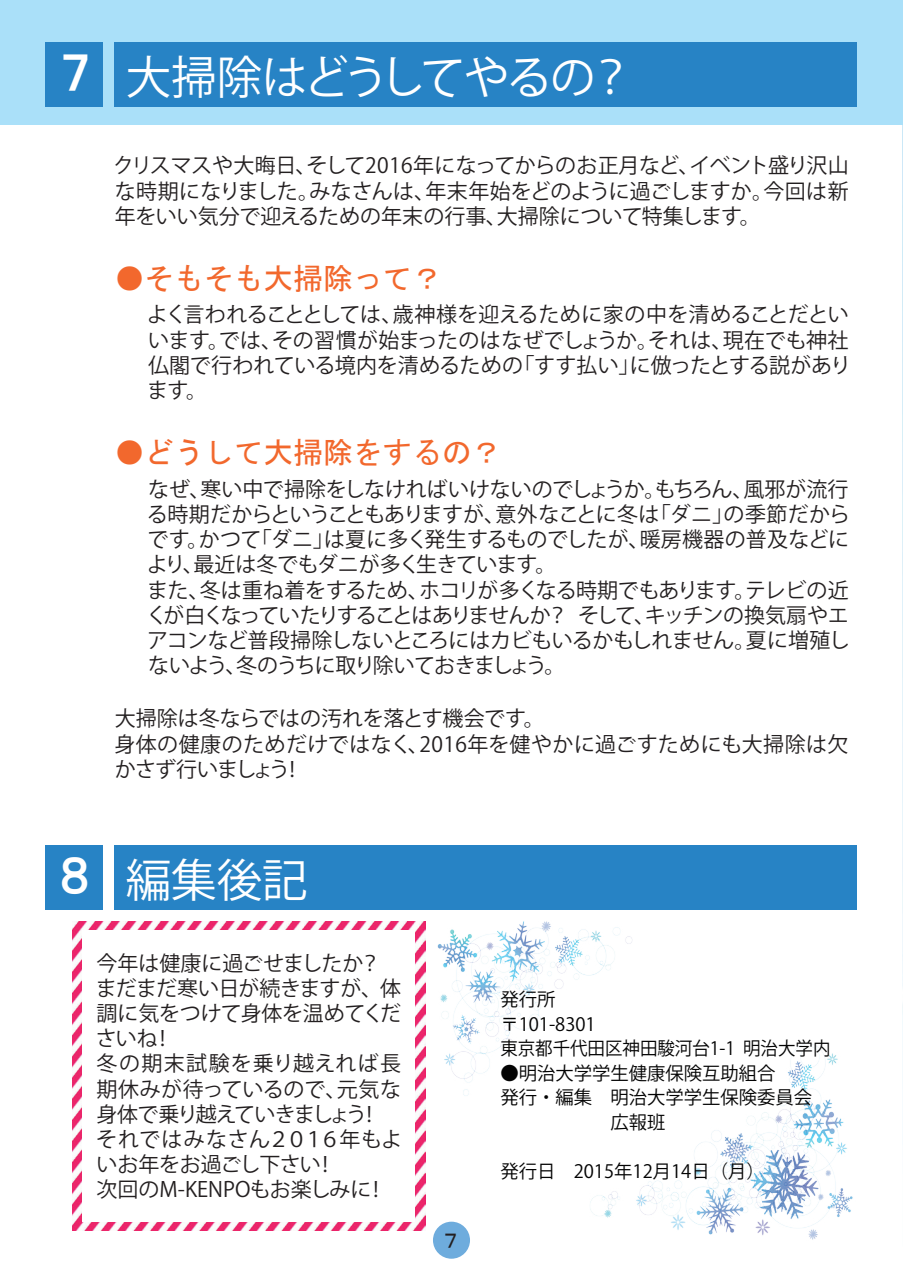
<style>
.page{position:relative;width:903px;height:1275px;background:#fff}
.page>*{position:absolute;margin:0;border:0;box-sizing:border-box;transform-origin:0 0}
.t1{font:45.5px "Koz Go Pr 6 N";letter-spacing:-.04em;color:#fff}
.t2{font:29.75px "MS Gothic";color:#f2682d}
.t3{font:21px/25.2px "Koz Go Pr 6 N";letter-spacing:-.015em;color:#231f20}
.t4{font:21px "MS Gothic";color:#231f20}
.t5{font:18.38px/24.5px "Koz Go Pr 6 N";color:#030303}
.s1{font-family:"HGS Gothic E"}
.s2{font-family:"HGP Gothic E"}
</style>
<div class="page">
<img style="left:902px;top:0;width:1px;height:1275px">
<div style="left:0;top:0;width:903px;height:124px;background:#aae0f9"></div>
<div style="left:46px;top:43px;width:57px;height:64px;background:#2783c5"></div>
<div style="left:115px;top:43px;width:742px;height:64px;background:#2783c5"></div>
<div style="left:46px;top:846px;width:57px;height:64px;background:#2783c5"></div>
<div style="left:115px;top:846px;width:742px;height:64px;background:#2783c5"></div>
<img style="left:433px;top:921px;width:420px;height:319px">
<img style="left:73px;top:921px;width:352px;height:309px">
<div style="left:82px;top:930px;width:333px;height:292px;background:#fff"></div>
<div style="left:433px;top:1222px;width:37px;height:37px;background:#6eacdd;border-radius:50%"></div>
<h1 class="t1" style="left:53px;top:52px;width:582px"><span class="s1">７</span> 大掃除はどうしてやるの？</h1>
<p class="t3" style="left:113px;top:153px;width:737px;text-align:justify">クリスマスや大晦日、そして2016年になってからのお正月など、イベント盛り沢山な時期になりました。みなさんは、年末年始をどのように過ごしますか。今回は新年をいい気分で迎えるための年末の行事、大掃除について特集します。</p>
<h2 class="t2" style="left:115px;top:263px;width:329px">●そもそも大掃除って？</h2>
<p class="t3" style="left:147px;top:303px;width:706px;text-align:justify">よく言われることとしては、歳神様を迎えるために家の中を清めることだといいます。では、その習慣が始まったのはなぜでしょうか。それは、現在でも神社仏閣で行われている境内を清めるための「すす払い」に倣ったとする説があります。</p>
<h2 class="t2" style="left:115px;top:437px;width:388px">●どうして大掃除をするの？</h2>
<p class="t3" style="left:146px;top:477px;width:705px">なぜ、寒い中で掃除をしなければいけないのでしょうか。もちろん、風邪が流行る時期だからということもありますが、意外なことに冬は「ダニ」の季節だからです。かつて「ダニ」は夏に多く発生するものでしたが、暖房機器の普及などにより、最近は冬でもダニが多く生きています。<br>また、冬は重ね着をするため、ホコリが多くなる時期でもあります。テレビの近くが白くなっていたりすることはありませんか？ そして、キッチンの換気扇やエアコンなど普段掃除しないところにはカビもいるかもしれません。夏に増殖しないよう、冬のうちに取り除いておきましょう。</p>
<p class="t3" style="left:115px;top:706px;width:735px">大掃除は冬ならではの汚れを落とす機会です。<br>身体の健康のためだけではなく、2016年を健やかに過ごすためにも大掃除は欠かさず行いましょう！</p>
<h1 class="t1" style="left:60px;top:855px;width:249px"><span class="s2">８</span> 編集後記</h1>
<p class="t3" style="left:96px;top:951px;width:308px">今年は健康に過ごせましたか？まだまだ寒い日が続きますが、体調に気をつけて身体を温めてくださいね！<br>冬の期末試験を乗り越えれば長期休みが待っているので、元気な身体で乗り越えていきましょう！それではみなさん２０１６年もよいお年をお過ごし下さい！<br>次回のM-KENPOもお楽しみに！</p>
<p class="t4" style="left:440px;top:1230px;width:22px">７</p>
<p class="t5" style="left:500px;top:988px;width:332px">発行所<br>〒101-8301<br>東京都千代田区神田駿河台1-1 明治大学内</p>
<p class="t5" style="left:500px;top:1061px;width:313px">●明治大学学生健康保険互助組合<br>発行・編集　明治大学学生保険委員会</p>
<p class="t5" style="left:500px;top:1159px;width:266px">発行日　2015年12月14日（月）</p>
</div>
